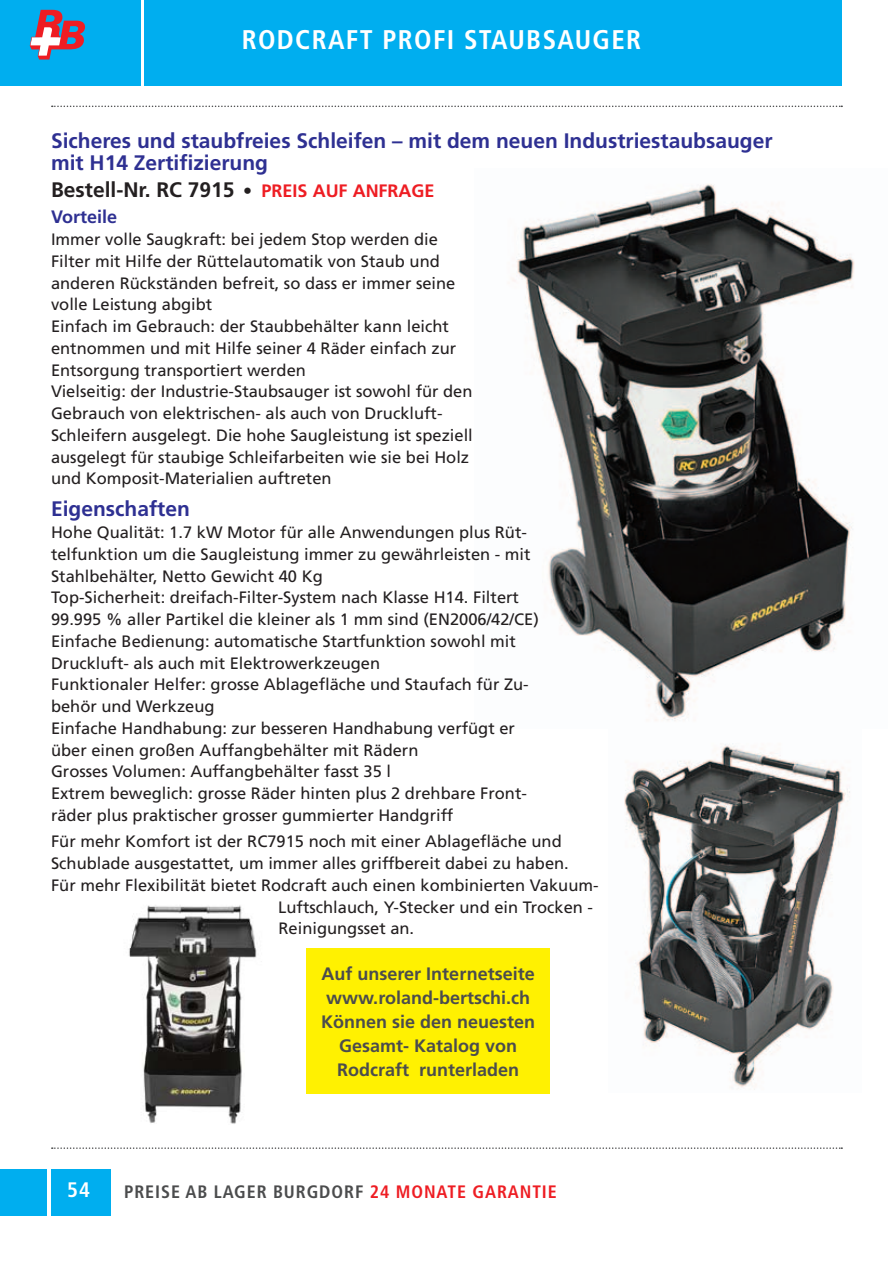
<style>
.page{position:relative;width:893px;height:1263px;background:#fff}
.page>*{position:absolute;margin:0;border:0;box-sizing:border-box;transform-origin:0 0}
.t1{font:700 condensed 27px "Frutiger";color:#fff}
.t2{font:700 21px/21.8px "Frutiger";color:#2e3092}
.t3{font:700 21px "Frutiger";color:#231f20}
.t4{font:700 condensed 21px "Frutiger";color:#fff}
.t5{font:700 18px/24px "Frutiger";color:#4b4c4d;text-align:center}
.t6{font:700 condensed 18px "Frutiger";letter-spacing:.05em;color:#4b4c4d}
.t7{font:700 18px "Frutiger";color:#2e3092}
.t8{font:16.5px/21.8px "Frutiger";color:#231f20}
.s1{font-weight:400;font-stretch:condensed;font-size:18px}
.s2{font-size:18px;color:#ee1d23}
.s3{color:#ee1d23}
</style>
<div class="page">
<svg style="left:52px;top:106px;width:790px;height:1px"></svg>
<svg style="left:52px;top:1147px;width:790px;height:2px"></svg>
<img style="left:511px;top:184px;width:344px;height:537px">
<div style="left:51px;top:1169px;width:60px;height:47px;background:#00aeef"></div>
<div style="left:0;top:1169px;width:47px;height:47px;background:#00aeef"></div>
<div style="left:0;top:0;width:140px;height:85px;background:#00aeef"></div>
<svg style="left:30px;top:10px;width:55px;height:50px"></svg>
<div style="left:145px;top:0;width:697px;height:85px;background:#00aeef"></div>
<img style="left:129px;top:905px;width:128px;height:219px">
<div style="left:306px;top:948px;width:244px;height:146px;background:#fff101"></div>
<img style="left:624px;top:743px;width:226px;height:347px">
<h1 class="t1" style="left:242px;top:23px;width:18px">ROD</h1>
<h1 class="t1" style="left:295px;top:23px;width:33px">CRAFT</h1>
<h1 class="t1" style="left:382px;top:23px;width:30px">PROFI</h1>
<h1 class="t1" style="left:464px;top:23px;width:17px">STAUBSAUGER</h1>
<p class="t2" style="left:51px;top:130px;width:723px">Sicheres und staubfreies Schleifen – mit dem neuen Industriestaubsauger mit H14 Zertifizierung</p>
<p class="t7" style="left:51px;top:206px;width:68px">Vorteile</p>
<p class="t8" style="left:51px;top:229px;width:423px">Immer volle Saugkraft: bei jedem Stop werden die Filter mit Hilfe der Rüttelautomatik von Staub und anderen Rückständen befreit, so dass er immer seine volle Leistung abgibt<br>Einfach im Gebrauch: der Staubbehälter kann leicht entnommen und mit Hilfe seiner 4 Räder einfach zur Entsorgung transportiert werden<br>Vielseitig: der Industrie-Staubsauger ist sowohl für den Gebrauch von elektrischen- als auch von Druckluft-Schleifern ausgelegt. Die hohe Saugleistung ist speziell ausgelegt für staubige Schleifarbeiten wie sie bei Holz und Komposit-Materialien auftreten</p>
<p class="t2" style="left:51px;top:498px;width:140px">Eigenschaften</p>
<p class="t8" style="left:51px;top:522px;width:489px">Hohe Qualität: 1.7 kW Motor für alle Anwendungen plus Rüt&shy;telfunktion um die Saugleistung immer zu gewährleisten - mit Stahlbehälter, Netto Gewicht 40 Kg<br>Top-Sicherheit: dreifach-Filter-System nach Klasse H14. Filtert 99.995 % aller Partikel die kleiner als 1 mm sind (EN2006/42/CE)<br>Einfache Bedienung: automatische Startfunktion sowohl mit Druckluft- als auch mit Elektrowerkzeugen<br>Funktionaler Helfer: grosse Ablagefläche und Staufach für Zu&shy;behör und Werkzeug<br>Einfache Handhabung: zur besseren Handhabung verfügt er über einen großen Auffangbehälter mit Rädern<br>Grosses Volumen: Auffangbehälter fasst 35 l<br>Extrem beweglich: grosse Räder hinten plus 2 drehbare Front&shy;räder plus praktischer grosser gummierter Handgriff</p>
<p class="t8" style="left:51px;top:831px;width:512px">Für mehr Komfort ist der RC7915 noch mit einer Ablagefläche und</p>
<p class="t8" style="left:51px;top:853px;width:519px">Schublade ausgestattet, um immer alles griffbereit dabei zu haben.</p>
<p class="t8" style="left:51px;top:874px;width:549px">Für mehr Flexibilität bietet Rodcraft auch einen kombinierten Vakuum-</p>
<p class="t8" style="left:278px;top:896px;width:316px">Luftschlauch, Y-Stecker und ein Trocken -</p>
<p class="t8" style="left:278px;top:917px;width:137px">Reinigungsset an.</p>
<p class="t5" style="left:321px;top:961px;width:216px">Auf unserer Internetseite www.roland-bertschi.ch<br>Können sie den neuesten<br>Gesamt- Katalog von<br>Rodcraft runterladen</p>
<p class="t3" style="left:51px;top:177px;width:383px">Bestell-Nr. RC 7915 <span class="s1">•</span> <span class="s2">Preis AUF aNFRAGE</span></p>
<p class="t4" style="left:67px;top:1177px;width:24px">54</p>
<p class="t6" style="left:124px;top:1181px;width:434px">PREISE AB LAGER BURGDORF <span class="s3">24 MONATE GARANTIE</span></p>
</div>
